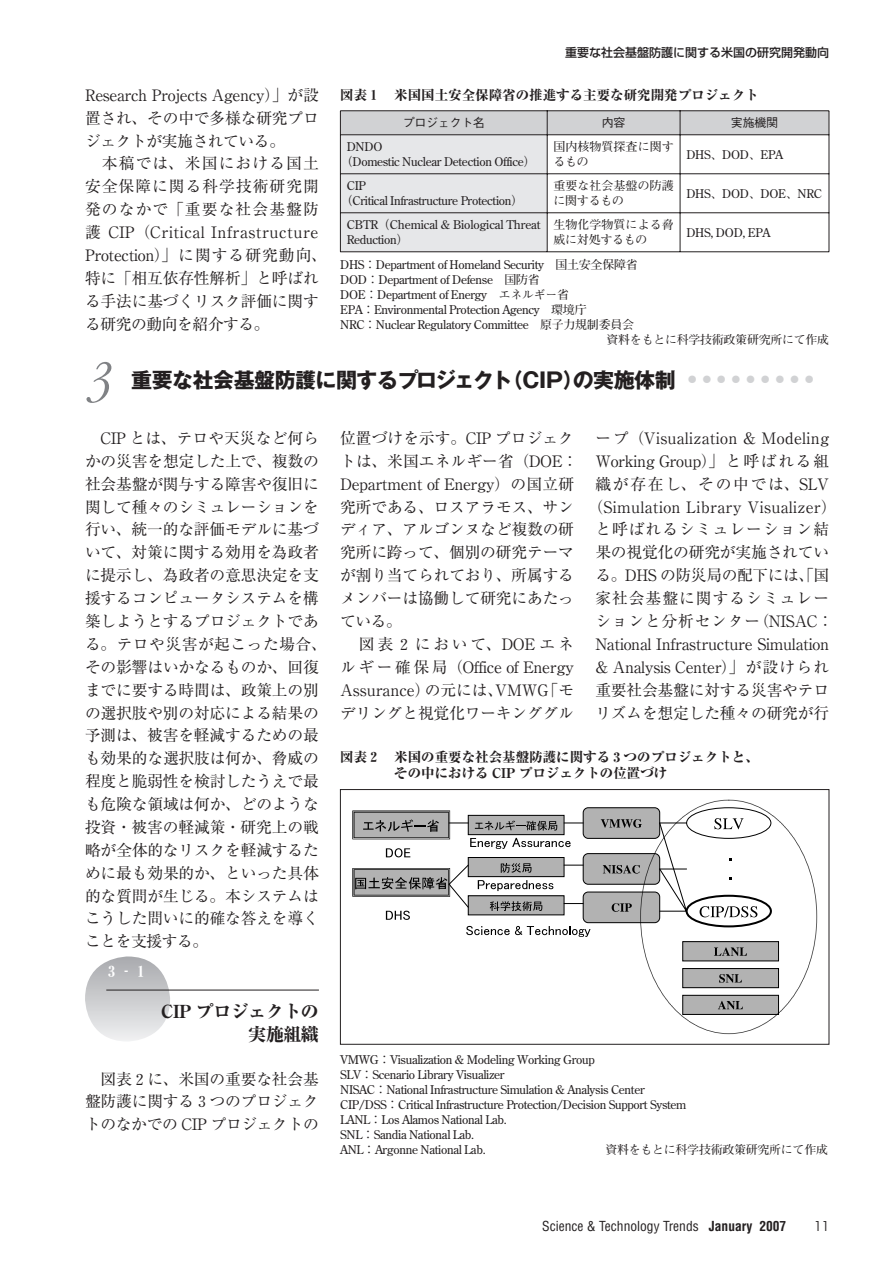
<style>
.page{position:relative;width:893px;height:1263px;background:#fff}
.page>*{position:absolute;margin:0;border:0;box-sizing:border-box;transform-origin:0 0}
.t1{font:italic 300 condensed 54px "Garamond";color:#808285}
.t2{font:700 21px "Gothic MB101";letter-spacing:-.025em;color:#231f20}
.t3{font:800 18px/22.8px "Ryumin";letter-spacing:-.025em;color:#231f20;text-align:right}
.t4{font:15.75px/22.8px "Ryumin";letter-spacing:-.01em;color:#231f20}
.t5{font:800 15px "Ryumin";color:#fff}
.t6{font:800 13.5px/16.5px "Ryumin";color:#231f20}
.t7{font:condensed 13.5px "Helvetica";color:#231f20}
.t8{font:13.5px "Avant Garde";color:#231f20}
.t9{font:700 12px/15px "Futo Min A101";letter-spacing:-.025em;color:#231f20}
.t10{font:700 12px/15px "Futo Min A101";color:#231f20}
.t11{font:500 12px "Shin Go";color:#231f20}
.t12{font:500 12px "Gothic BBB";letter-spacing:-.025em;color:#231f20}
.s1{font-family:"BLS Gaiji ST Mgb";font-weight:400;font-size:15px;color:#d1d2d4}
.s2{font-weight:700}
</style>
<div class="page">
<svg style="left:85px;top:956px;width:85px;height:85px"></svg>
<svg style="left:340px;top:111px;width:490px;height:142px"></svg>
<hr style="left:829px;top:213px;width:1px;height:39px;background:#231f20">
<hr style="left:340px;top:252px;width:207px;height:1px;background:#231f20">
<hr style="left:547px;top:252px;width:133px;height:1px;background:#231f20">
<hr style="left:680px;top:252px;width:149px;height:1px;background:#231f20">
<hr style="left:106px;top:990px;width:213px;height:1px;background:#231f20">
<div style="left:583px;top:808px;width:77px;height:30px;background:#b2b2b2;border-radius:5px"></div>
<div style="left:583px;top:807px;width:77px;height:32px;border:1px solid #000;border-radius:5px"></div>
<div style="left:583px;top:892px;width:77px;height:31px;background:#b2b2b2;border-radius:5px"></div>
<div style="left:583px;top:892px;width:77px;height:31px;border:1px solid #000;border-radius:5px"></div>
<div style="left:686px;top:895px;width:86px;height:32px;border:2px solid #000;border-radius:50%"></div>
<svg style="left:700px;top:906px;width:57px;height:11px"></svg>
<div style="left:686px;top:807px;width:85px;height:32px;border:1px solid #000;border-radius:50%"></div>
<svg style="left:714px;top:818px;width:30px;height:11px"></svg>
<div style="left:683px;top:942px;width:95px;height:19px;background:#b2b2b2"></div>
<div style="left:682px;top:941px;width:97px;height:20px;border:1px solid #000"></div>
<svg style="left:714px;top:947px;width:33px;height:9px"></svg>
<div style="left:683px;top:968px;width:95px;height:20px;background:#b2b2b2"></div>
<div style="left:682px;top:968px;width:97px;height:20px;border:1px solid #000"></div>
<svg style="left:719px;top:974px;width:23px;height:9px"></svg>
<div style="left:683px;top:995px;width:95px;height:19px;background:#b2b2b2"></div>
<div style="left:682px;top:995px;width:97px;height:20px;border:1px solid #000"></div>
<svg style="left:718px;top:1001px;width:25px;height:8px"></svg>
<svg style="left:466px;top:926px;width:124px;height:11px"></svg>
<svg style="left:352px;top:810px;width:335px;height:110px"></svg>
<div style="left:340px;top:789px;width:489px;height:255px;border:1px solid #231f20"></div>
<p class="t4" style="left:85px;top:83px;width:243px">Research Projects Agency）」が設置され、その中で多様な研究プロジェクトが実施されている。<br>　本稿では、米国における国土安全保障に関る科学技術研究開発のなかで「重要な社会基盤防護 CIP（Critical Infrastructure<br>Protection）」に関する研究動向、特に「相互依存性解析」と呼ばれる手法に基づくリスク評価に関する研究の動向を紹介する。</p>
<p class="t11" style="left:565px;top:45px;width:265px">重要な社会基盤防護に関する米国の研究開発動向</p>
<p class="t6" style="left:340px;top:86px;width:420px">図表１　米国国土安全保障省の推進する主要な研究開発プロジェクト</p>
<p class="t12" style="left:403px;top:116px;width:84px">プロジェクト名</p>
<p class="t12" style="left:602px;top:116px;width:25px">内容</p>
<p class="t12" style="left:731px;top:116px;width:49px">実施機関</p>
<p class="t9" style="left:341px;top:140px;width:196px;text-indent:6px">DNDO<br>（Domestic Nuclear Detection Office）</p>
<p class="t10" style="left:554px;top:140px;width:122px">国内核物質探査に関するもの</p>
<p class="t9" style="left:686px;top:147px;width:98px">DHS、DOD、EPA</p>
<p class="t9" style="left:341px;top:179px;width:184px;text-indent:6px">CIP<br>（Critical Infrastructure Protection）</p>
<p class="t10" style="left:554px;top:179px;width:122px">重要な社会基盤の防護に関するもの</p>
<p class="t9" style="left:686px;top:186px;width:137px">DHS、DOD、DOE、NRC</p>
<p class="t9" style="left:347px;top:218px;width:195px">CBTR（Chemical &amp; Biological Threat<br>Reduction）</p>
<p class="t10" style="left:554px;top:218px;width:122px">生物化学物質による脅威に対処するもの</p>
<p class="t9" style="left:686px;top:225px;width:85px">DHS, DOD, EPA</p>
<p class="t9" style="left:340px;top:257px;width:299px">DHS：Department of Homeland Security　国土安全保障省</p>
<p class="t9" style="left:340px;top:272px;width:201px">DOD：Department of Defense　国防省</p>
<p class="t9" style="left:340px;top:287px;width:231px">DOE：Department of Energy　エネルギー省</p>
<p class="t9" style="left:340px;top:302px;width:248px">EPA：Environmental Protection Agency　環境庁</p>
<p class="t9" style="left:340px;top:317px;width:295px">NRC：Nuclear Regulatory Committee　原子力規制委員会</p>
<p class="t9" style="left:607px;top:332px;width:224px">資料をもとに科学技術政策研究所にて作成</p>
<h1 class="t1" style="left:89px;top:351px;width:25px">3</h1>
<h2 class="t2" style="left:131px;top:365px;width:687px">重要な社会基盤防護に関するプロジェクト（CIP）の実施体制 <span class="s1">蘆蘆蘆蘆蘆蘆蘆蘆蘆</span></h2>
<p class="t4" style="left:85px;top:426px;width:243px">　CIP とは、テロや天災など何らかの災害を想定した上で、複数の社会基盤が関与する障害や復旧に関して種々のシミュレーションを行い、統一的な評価モデルに基づいて、対策に関する効用を為政者に提示し、為政者の意思決定を支援するコンピュータシステムを構築しようとするプロジェクトである。テロや災害が起こった場合、その影響はいかなるものか、回復までに要する時間は、政策上の別の選択肢や別の対応による結果の予測は、被害を軽減するための最も効果的な選択肢は何か、脅威の程度と脆弱性を検討したうえで最も危険な領域は何か、どのような投資・被害の軽減策・研究上の戦略が全体的なリスクを軽減するために最も効果的か、といった具体的な質問が生じる。本システムはこうした問いに的確な答えを導くことを支援する。</p>
<p class="t5" style="left:104px;top:962px;width:46px">３‐１</p>
<p class="t3" style="left:161px;top:999px;width:159px">CIP プロジェクトの実施組織</p>
<p class="t4" style="left:85px;top:1067px;width:235px;text-align:justify">　図表２に、米国の重要な社会基盤防護に関する３つのプロジェクトのなかでの CIP プロジェクトの</p>
<p class="t4" style="left:340px;top:426px;width:239px">位置づけを示す。CIP プロジェクトは、米国エネルギー省（DOE：<br>Department of Energy）の国立研究所である、ロスアラモス、サンディア、アルゴンヌなど複数の研究所に跨って、個別の研究テーマが割り当てられており、所属するメンバーは協働して研究にあたっている。<br>　図表２において、DOEエネルギー確保局（Office of Energy<br>Assurance）の元には、VMWG「モデリングと視覚化ワーキンググル</p>
<p class="t4" style="left:587px;top:426px;width:251px;text-align:center">ープ（Visualization &amp; Modeling<br>Working Group）」と呼ばれる組織が存在し、その中では、SLV（Simulation Library Visualizer）と呼ばれるシミュレーション結果の視覚化の研究が実施されている。DHS の防災局の配下には、「国家社会基盤に関するシミュレーションと分析センター（NISAC：<br>National Infrastructure Simulation &amp; Analysis Center）」が設けられ重要社会基盤に対する災害やテロリズムを想定した種々の研究が行</p>
<p class="t6" style="left:394px;top:748px;width:366px;text-indent:-54px">図表２　米国の重要な社会基盤防護に関する 3 つのプロジェクトと、その中における CIP プロジェクトの位置づけ</p>
<p class="t9" style="left:340px;top:1052px;width:348px">VMWG：Visualization &amp; Modeling Working Group<br>SLV：Scenario Library Visualizer<br>NISAC：National Infrastructure Simulation &amp; Analysis Center CIP/DSS：Critical Infrastructure Protection/Decision Support System LANL：Los Alamos National Lab.<br>SNL：Sandia National Lab.<br>ANL：Argonne National Lab.</p>
<p class="t9" style="left:605px;top:1142px;width:224px">資料をもとに科学技術政策研究所にて作成</p>
<p class="t7" style="left:542px;top:1218px;width:246px">Science &amp; Technology Trends <span class="s2">January 2007</span></p>
<p class="t8" style="left:814px;top:1218px;width:16px">11</p>
</div>
